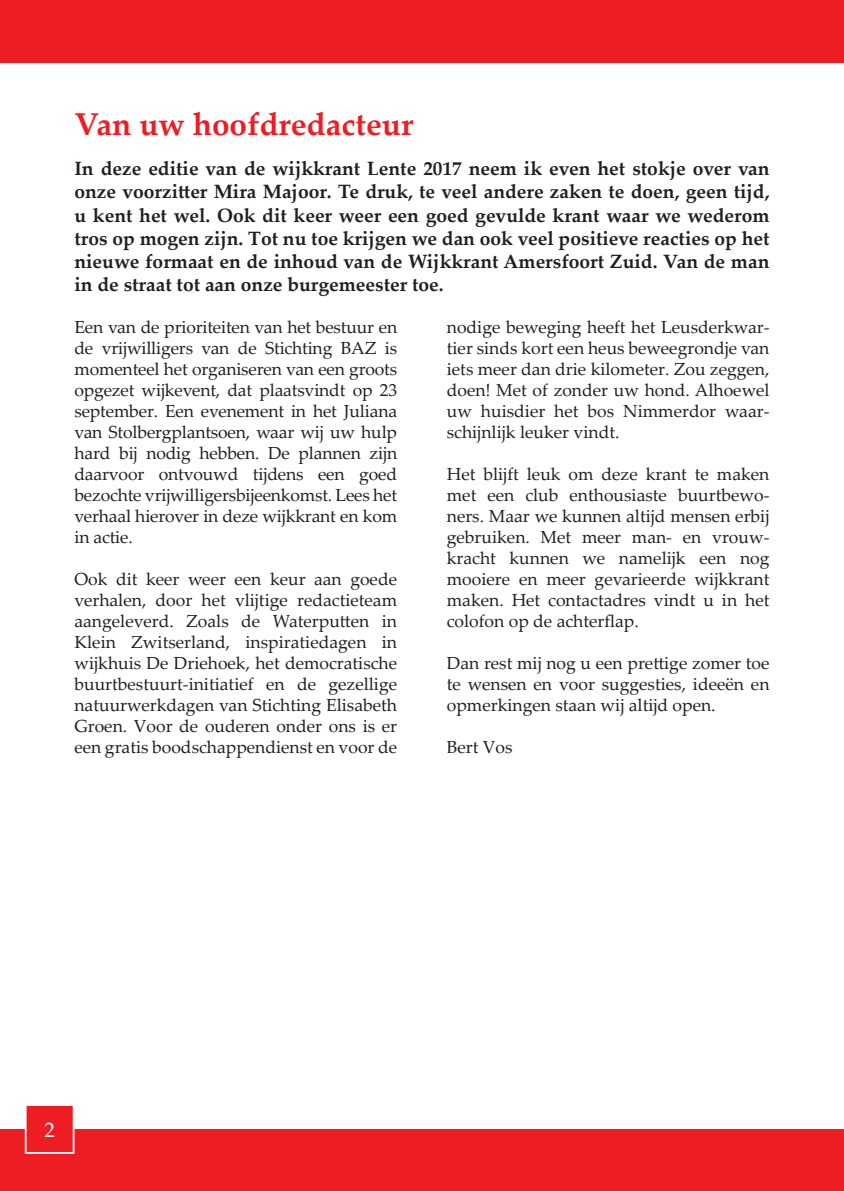
<style>
.page{position:relative;width:844px;height:1191px;background:#fff}
.page>*{position:absolute;margin:0;border:0;box-sizing:border-box;transform-origin:0 0}
.t1{font:700 31.5px "Palatino Linotype";color:#ee1d23}
.t2{font:21px "Palatino Linotype";color:#fff}
.t3{font:700 19.25px/23.1px "Palatino Linotype";color:#231f20;text-align:justify}
.t4{font:17.5px/21px "Palatino Linotype";color:#231f20;text-align:justify}
</style>
<div class="page">
<div style="left:0;top:1129px;width:843px;height:62px;background:#ee1d23"></div>
<div style="left:25px;top:1104px;width:49px;height:49px;background:#ee1d23;border:2px solid #fff"></div>
<div style="left:0;top:0;width:843px;height:62px;background:#ee1d23"></div>
<h1 class="t1" style="left:74px;top:102px;width:340px">Van uw hoofdredacteur</h1>
<p class="t3" style="left:74px;top:157px;width:696px">In deze editie van de wijkkrant Lente 2017 neem ik even het stokje over van onze voorzitter Mira Majoor. Te druk, te veel andere zaken te doen, geen tijd, u kent het wel. Ook dit keer weer een goed gevulde krant waar we wederom tros op mogen zijn. Tot nu toe krijgen we dan ook veel positieve reacties op het nieuwe formaat en de inhoud van de Wijkkrant Amersfoort Zuid. Van de man in de straat tot aan onze burgemeester toe.</p>
<p class="t4" style="left:446px;top:316px;width:324px">nodige beweging heeft het Leusderkwar&shy;tier sinds kort een heus beweegrondje van iets meer dan drie kilometer. Zou zeggen, doen! Met of zonder uw hond. Alhoewel uw huisdier het bos Nimmerdor waar&shy;schijnlijk leuker vindt.</p>
<p class="t4" style="left:446px;top:463px;width:324px">Het blijft leuk om deze krant te maken met een club enthousiaste buurtbewo&shy;ners. Maar we kunnen altijd mensen erbij gebruiken. Met meer man- en vrouw&shy;kracht kunnen we namelijk een nog mooiere en meer gevarieerde wijkkrant maken. Het contactadres vindt u in het colofon op de achterflap.</p>
<p class="t4" style="left:446px;top:652px;width:324px">Dan rest mij nog u een prettige zomer toe te wensen en voor suggesties, ideeën en opmerkingen staan wij altijd open.</p>
<p class="t4" style="left:446px;top:736px;width:67px">Bert Vos</p>
<p class="t4" style="left:74px;top:316px;width:324px">Een van de prioriteiten van het bestuur en de vrijwilligers van de Stichting BAZ is momenteel het organiseren van een groots opgezet wijkevent, dat plaatsvindt op 23 september. Een evenement in het Juliana van Stolbergplantsoen, waar wij uw hulp hard bij nodig hebben. De plannen zijn daarvoor ontvouwd tijdens een goed bezochte vrijwilligersbijeenkomst. Lees het verhaal hierover in deze wijkkrant en kom in actie.</p>
<p class="t4" style="left:74px;top:568px;width:324px">Ook dit keer weer een keur aan goede verhalen, door het vlijtige redactieteam aangeleverd. Zoals de Waterputten in Klein Zwitserland, inspiratiedagen in wijkhuis De Driehoek, het democratische buurtbestuurt-initiatief en de gezellige natuurwerkdagen van Stichting Elisabeth Groen. Voor de ouderen onder ons is er een gratis boodschappendienst en voor de</p>
<p class="t2" style="left:44px;top:1114px;width:12px">2</p>
</div>
